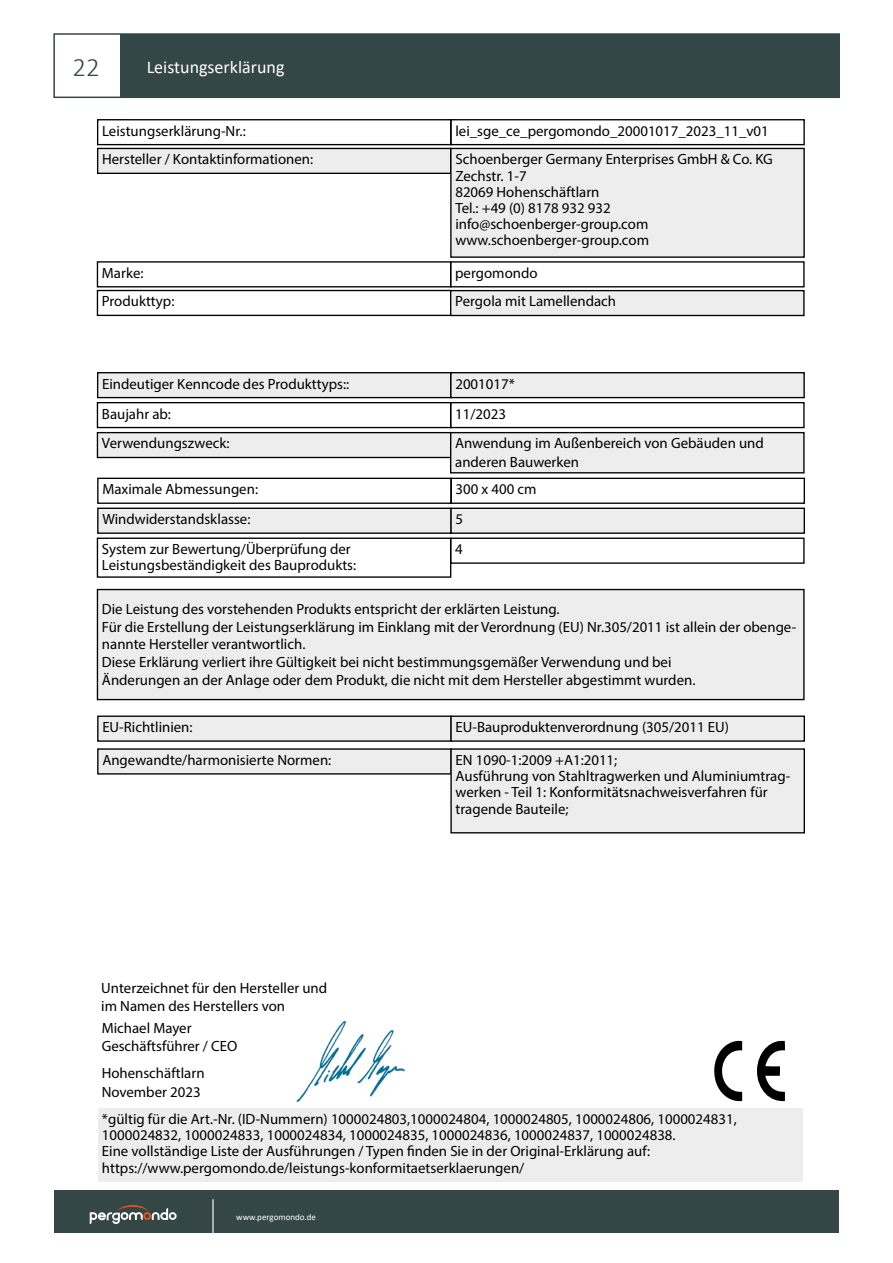
<style>
.page{position:relative;width:893px;height:1263px;background:#fff}
.page>*{position:absolute;margin:0;border:0;box-sizing:border-box;transform-origin:0 0}
.t1{font:300 27px "Calibri";color:#354647}
.t2{font:18px "Calibri";color:#fff}
.t3{font:14.85px/16.2px "Myriad Pro";color:#000}
.t4{font:9px "Calibri";color:#fff}
</style>
<div class="page">
<div style="left:53px;top:33px;width:787px;height:65px;border:2px solid #354647"></div>
<div style="left:120px;top:34px;width:720px;height:63px;background:#354647"></div>
<div style="left:54px;top:1190px;width:785px;height:43px;background:#354647"></div>
<hr style="left:212px;top:1199px;width:2px;height:39px;background:#fff">
<svg style="left:90px;top:1205px;width:87px;height:19px"></svg>
<div style="left:97px;top:589px;width:707px;height:110px;background:#ededed"></div>
<div style="left:97px;top:589px;width:708px;height:111px;border:1px solid #000"></div>
<img style="left:288px;top:1020px;width:130px;height:89px">
<svg style="left:757px;top:1041px;width:28px;height:61px"></svg>
<svg style="left:714px;top:1041px;width:28px;height:61px"></svg>
<div style="left:97px;top:119px;width:355px;height:26px;border:1px solid #000"></div>
<div style="left:450px;top:119px;width:355px;height:26px;border:1px solid #000"></div>
<div style="left:98px;top:148px;width:353px;height:25px;background:#ededed"></div>
<div style="left:97px;top:148px;width:355px;height:26px;border:1px solid #000"></div>
<div style="left:451px;top:148px;width:353px;height:109px;background:#ededed"></div>
<div style="left:450px;top:148px;width:355px;height:110px;border:1px solid #000"></div>
<div style="left:97px;top:261px;width:354px;height:26px;border:1px solid #000"></div>
<div style="left:450px;top:261px;width:355px;height:26px;border:1px solid #000"></div>
<div style="left:97px;top:290px;width:354px;height:26px;border:1px solid #000"></div>
<div style="left:451px;top:291px;width:353px;height:24px;background:#ededed"></div>
<div style="left:450px;top:290px;width:355px;height:26px;border:1px solid #000"></div>
<div style="left:98px;top:373px;width:353px;height:25px;background:#ededed"></div>
<div style="left:97px;top:372px;width:355px;height:26px;border:1px solid #000"></div>
<div style="left:451px;top:373px;width:353px;height:25px;background:#ededed"></div>
<div style="left:450px;top:372px;width:355px;height:26px;border:1px solid #000"></div>
<div style="left:97px;top:402px;width:354px;height:26px;border:1px solid #000"></div>
<div style="left:450px;top:402px;width:355px;height:26px;border:1px solid #000"></div>
<div style="left:97px;top:433px;width:354px;height:24px;background:#ededed"></div>
<div style="left:97px;top:432px;width:354px;height:26px;border:1px solid #000"></div>
<div style="left:451px;top:433px;width:353px;height:40px;background:#ededed"></div>
<div style="left:450px;top:432px;width:355px;height:41px;border:1px solid #000"></div>
<div style="left:97px;top:478px;width:355px;height:26px;border:1px solid #000"></div>
<div style="left:450px;top:478px;width:355px;height:26px;border:1px solid #000"></div>
<div style="left:98px;top:508px;width:353px;height:25px;background:#ededed"></div>
<div style="left:97px;top:508px;width:355px;height:26px;border:1px solid #000"></div>
<div style="left:451px;top:508px;width:353px;height:25px;background:#ededed"></div>
<div style="left:450px;top:508px;width:355px;height:26px;border:1px solid #000"></div>
<div style="left:98px;top:716px;width:353px;height:25px;background:#ededed"></div>
<div style="left:97px;top:715px;width:355px;height:27px;border:1px solid #000"></div>
<div style="left:451px;top:716px;width:353px;height:25px;background:#ededed"></div>
<div style="left:450px;top:715px;width:355px;height:27px;border:1px solid #000"></div>
<div style="left:98px;top:749px;width:353px;height:25px;background:#ededed"></div>
<div style="left:97px;top:748px;width:355px;height:26px;border:1px solid #000"></div>
<div style="left:451px;top:749px;width:353px;height:84px;background:#ededed"></div>
<div style="left:450px;top:748px;width:355px;height:85px;border:1px solid #000"></div>
<div style="left:97px;top:538px;width:354px;height:40px;border:1px solid #000"></div>
<div style="left:450px;top:538px;width:355px;height:26px;border:1px solid #000"></div>
<div style="left:98px;top:1109px;width:705px;height:73px;background:#ededed"></div>
<h1 class="t1" style="left:72px;top:50px;width:29px">22</h1>
<p class="t2" style="left:147px;top:55px;width:139px">Leistungserklärung</p>
<p class="t3" style="left:102px;top:122px;width:145px">Leistungserklärung-Nr.:</p>
<p class="t3" style="left:455px;top:122px;width:315px">lei_sge_ce_pergomondo_20001017_2023_11_v01</p>
<p class="t3" style="left:102px;top:151px;width:213px">Hersteller / Kontaktinformationen:</p>
<p class="t3" style="left:455px;top:151px;width:319px">Schoenberger Germany Enterprises GmbH &amp; Co. KG<br>Zechstr. 1-7<br>82069 Hohenschäftlarn<br>Tel.: +49 (0) 8178 932 932 info@schoenberger-group.com www.schoenberger-group.com</p>
<p class="t3" style="left:102px;top:264px;width:43px">Marke:</p>
<p class="t3" style="left:455px;top:264px;width:84px">pergomondo</p>
<p class="t3" style="left:102px;top:293px;width:74px">Produkttyp:</p>
<p class="t3" style="left:455px;top:293px;width:163px">Pergola mit Lamellendach</p>
<p class="t3" style="left:102px;top:375px;width:249px">Eindeutiger Kenncode des Produkttyps::</p>
<p class="t3" style="left:455px;top:375px;width:61px">2001017*</p>
<p class="t3" style="left:102px;top:405px;width:71px">Baujahr ab:</p>
<p class="t3" style="left:455px;top:405px;width:52px">11/2023</p>
<p class="t3" style="left:102px;top:435px;width:129px">Verwendungszweck:</p>
<p class="t3" style="left:455px;top:434px;width:310px;line-height:18.9px">Anwendung im Außenbereich von Gebäuden und anderen Bauwerken</p>
<p class="t3" style="left:102px;top:481px;width:157px">Maximale Abmessungen:</p>
<p class="t3" style="left:456px;top:481px;width:83px">300 x 400 cm</p>
<p class="t3" style="left:102px;top:511px;width:150px">Windwiderstandsklasse:</p>
<p class="t3" style="left:456px;top:511px;width:9px">5</p>
<p class="t3" style="left:102px;top:541px;width:256px">System zur Bewertung/Überprüfung der<br>Leistungsbeständigkeit des Bauprodukts:</p>
<p class="t3" style="left:455px;top:541px;width:9px">4</p>
<p class="t3" style="left:102px;top:600px;width:696px;line-height:17.9px">Die Leistung des vorstehenden Produkts entspricht der erklärten Leistung.<br>Für die Erstellung der Leistungserklärung im Einklang mit der Verordnung (EU) Nr.305/2011 ist allein der obenge&shy;nannte Hersteller verantwortlich.<br>Diese Erklärung verliert ihre Gültigkeit bei nicht bestimmungsgemäßer Verwendung und bei<br>Änderungen an der Anlage oder dem Produkt, die nicht mit dem Hersteller abgestimmt wurden.</p>
<p class="t3" style="left:102px;top:719px;width:92px">EU-Richtlinien:</p>
<p class="t3" style="left:456px;top:719px;width:275px">EU-Bauproduktenverordnung (305/2011 EU)</p>
<p class="t3" style="left:102px;top:751px;width:231px">Angewandte/harmonisierte Normen:</p>
<p class="t3" style="left:456px;top:751px;width:336px">EN 1090-1:2009 +A1:2011;<br>Ausführung von Stahltragwerken und Aluminiumtrag&shy;werken - Teil 1: Konformitätsnachweisverfahren für tragende Bauteile;</p>
<p class="t3" style="left:101px;top:979px;width:227px;line-height:17.9px">Unterzeichnet für den Hersteller und im Namen des Herstellers von</p>
<p class="t3" style="left:102px;top:1019px;width:137px;line-height:17.9px">Michael Mayer<br>Geschäftsführer / CEO</p>
<p class="t3" style="left:102px;top:1065px;width:104px">Hohenschäftlarn</p>
<p class="t3" style="left:102px;top:1083px;width:101px">November 2023</p>
<p class="t3" style="left:102px;top:1111px;width:636px">*gültig für die Art.-Nr. (ID-Nummern) 1000024803,1000024804, 1000024805, 1000024806, 1000024831, 1000024832, 1000024833, 1000024834, 1000024835, 1000024836, 1000024837, 1000024838.<br>Eine vollständige Liste der Ausführungen / Typen finden Sie in der Original-Erklärung auf: https://www.pergomondo.de/leistungs-konformitaetserklaerungen/</p>
<p class="t4" style="left:236px;top:1211px;width:81px">www.pergomondo.de</p>
</div>
